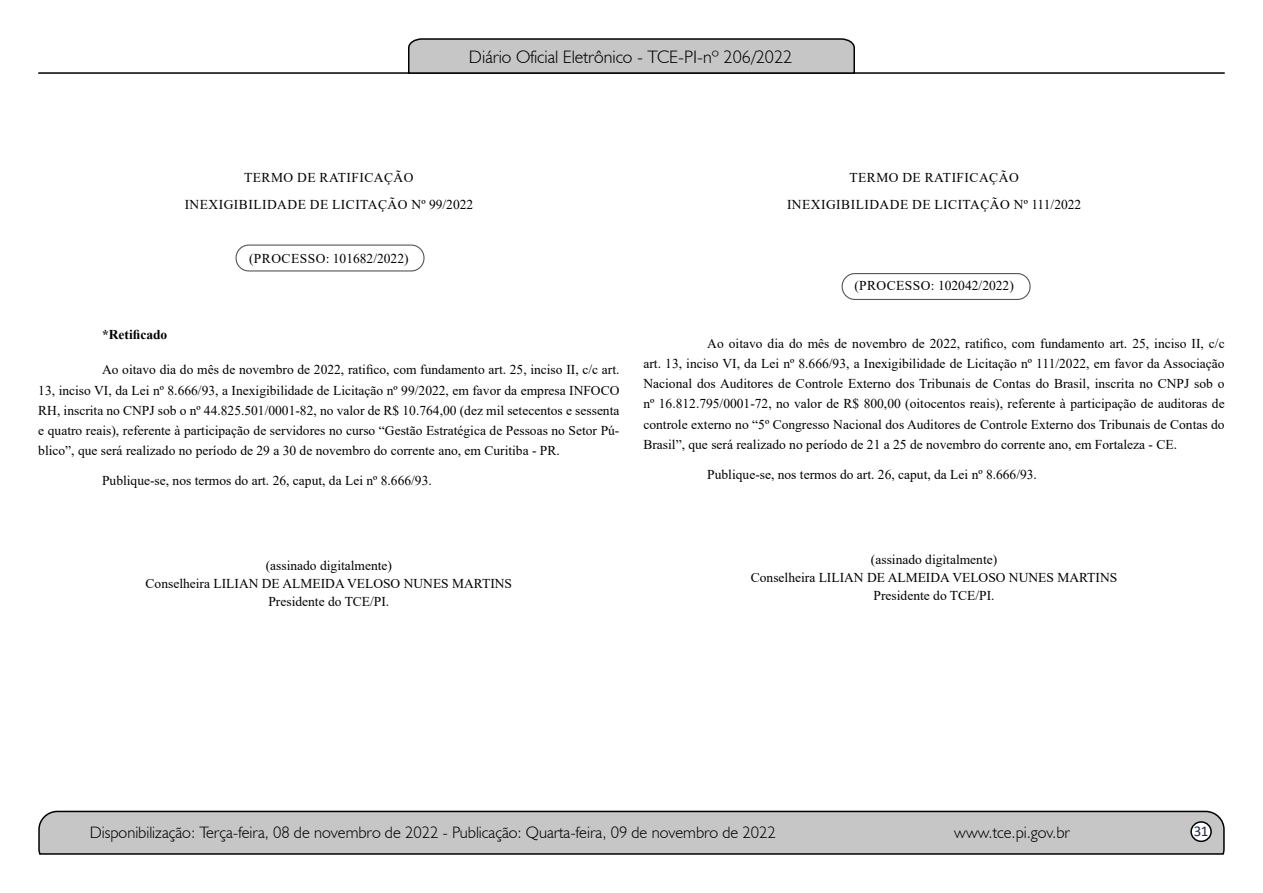
<style>
.page{position:relative;width:1263px;height:893px;background:#fff}
.page>*{position:absolute;margin:0;border:0;box-sizing:border-box;transform-origin:0 0}
.t1{font:300 18px "Humanist 521 BT";color:#000}
.t2{font:300 16.5px "Humanist 521 BT";color:#000}
.t3{font:15px "Calibri";color:#212d4c}
.t4{font:13.5px/20.2px "Times New Roman";color:#000;text-align:justify}
.t5{font:13.5px/27px "Times New Roman";letter-spacing:.035em;color:#000;text-align:center}
.t6{font:700 13.5px "Times New Roman";color:#000}
</style>
<div class="page">
<svg style="left:38px;top:810px;width:1187px;height:45px"></svg>
<div style="left:1191px;top:822px;width:20px;height:19px;background:#fff;border-radius:50%"></div>
<div style="left:1190px;top:821px;width:22px;height:21px;border:2px solid #000;border-radius:50%"></div>
<hr style="left:38px;top:72px;width:1187px;height:2px;background:#000">
<svg style="left:407px;top:38px;width:449px;height:36px"></svg>
<div style="left:235px;top:245px;width:189px;height:27px;border:1px solid #575756;border-radius:13px"></div>
<div style="left:841px;top:273px;width:189px;height:27px;border:1px solid #575756;border-radius:13px"></div>
<h1 class="t1" style="left:469px;top:46px;width:325px">Diário Oficial Eletrônico - TCE-PI-nº 206/2022</h1>
<p class="t5" style="left:185px;top:163px;width:290px">TERMO DE RATIFICAÇÃO<br>INEXIGIBILIDADE DE LICITAÇÃO Nº 99/2022</p>
<p class="t4" style="left:249px;top:248px;width:161px">(PROCESSO: 101682/2022)</p>
<p class="t6" style="left:102px;top:325px;width:67px">*Retificado</p>
<p class="t4" style="left:38px;top:359px;width:583px;text-indent:64px">Ao oitavo dia do mês de novembro de 2022, ratifico, com fundamento art. 25, inciso II, c/c art.<br>13, inciso VI, da Lei nº 8.666/93, a Inexigibilidade de Licitação nº 99/2022, em favor da empresa INFOCO RH, inscrita no CNPJ sob o nº 44.825.501/0001-82, no valor de R$ 10.764,00 (dez mil setecentos e sessenta e quatro reais), referente à participação de servidores no curso “Gestão Estratégica de Pessoas no Setor Pú&shy;blico”, que será realizado no período de 29 a 30 de novembro do corrente ano, em Curitiba - PR.</p>
<p class="t4" style="left:102px;top:470px;width:331px">Publique-se, nos termos do art. 26, caput, da Lei nº 8.666/93.</p>
<p class="t5" style="left:787px;top:163px;width:296px">TERMO DE RATIFICAÇÃO<br>INEXIGIBILIDADE DE LICITAÇÃO Nº 111/2022</p>
<p class="t4" style="left:854px;top:275px;width:161px">(PROCESSO: 102042/2022)</p>
<p class="t4" style="left:643px;top:332px;width:583px;text-indent:64px">Ao oitavo dia do mês de novembro de 2022, ratifico, com fundamento art. 25, inciso II, c/c art. 13, inciso VI, da Lei nº 8.666/93, a Inexigibilidade de Licitação nº 111/2022, em favor da Associação Nacional dos Auditores de Controle Externo dos Tribunais de Contas do Brasil, inscrita no CNPJ sob o nº 16.812.795/0001-72, no valor de R$ 800,00 (oitocentos reais), referente à participação de auditoras de controle externo no “5º Congresso Nacional dos Auditores de Controle Externo dos Tribunais de Contas do Brasil”, que será realizado no período de 21 a 25 de novembro do corrente ano, em Fortaleza - CE.</p>
<p class="t4" style="left:707px;top:463px;width:331px">Publique-se, nos termos do art. 26, caput, da Lei nº 8.666/93.</p>
<p class="t4" style="left:146px;top:556px;width:368px;line-height:18px;text-align:center">(assinado digitalmente)<br>Conselheira LILIAN DE ALMEIDA VELOSO NUNES MARTINS<br>Presidente do TCE/PI.</p>
<p class="t4" style="left:751px;top:550px;width:368px;line-height:18px;text-align:center">(assinado digitalmente)<br>Conselheira LILIAN DE ALMEIDA VELOSO NUNES MARTINS<br>Presidente do TCE/PI.</p>
<p class="t2" style="left:90px;top:822px;width:688px">Disponibilização: Terça-feira, 08 de novembro de 2022 - Publicação: Quarta-feira, 09 de novembro de 2022</p>
<p class="t2" style="left:954px;top:822px;width:117px">www.tce.pi.gov.br</p>
<p class="t3" style="left:1194px;top:821px;width:16px">31</p>
</div>
